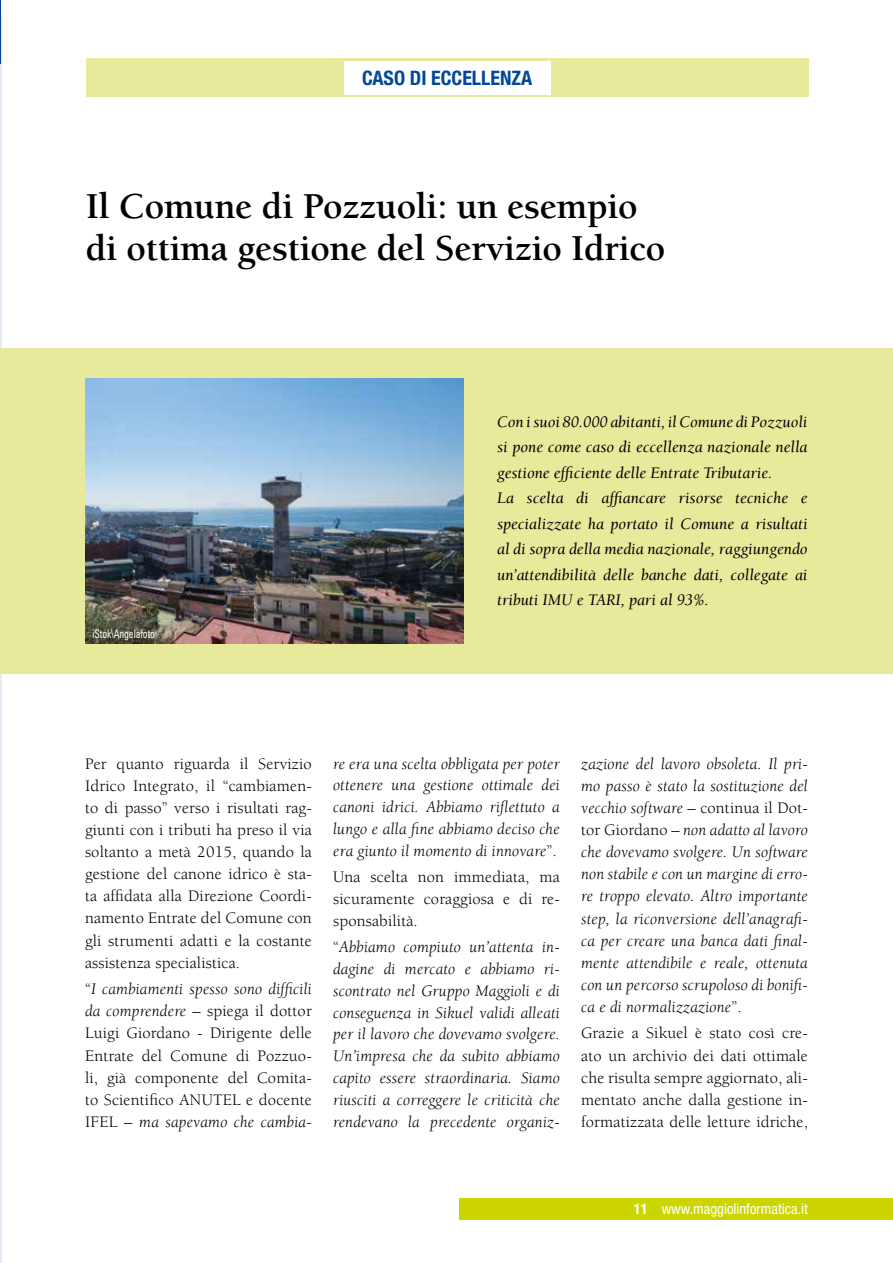
<style>
.page{position:relative;width:893px;height:1263px;background:#fff}
.page>*{position:absolute;margin:0;border:0;box-sizing:border-box;transform-origin:0 0}
.t1{font:700 37.5px/42px "Berkeley Std";letter-spacing:-.01em;color:#000}
.t2{font:700 condensed 19.95px "Helvetica Neue LT Std";color:#00489a}
.t3{font:italic 16.5px/21.9px "Berkeley Std";letter-spacing:.01em;color:#000;text-align:justify}
.t4{font:16.5px/22.2px "Berkeley Std";letter-spacing:.01em;color:#000;text-align:justify}
.t5{font:italic 16.5px/25.5px "Berkeley Std";color:#000}
.t6{font:condensed 14.7px "Helvetica Neue LT Std";color:#fff}
.t7{font:condensed 12px "Univers LT Std";letter-spacing:-.01em;color:#fff;scale:.8 1}
.s1{font-style:italic}
.s2{font-style:normal}
.s3{font-weight:700}
</style>
<div class="page">
<hr style="left:0;top:16px;width:1px;height:1247px;background:#e9eaf7">
<div style="left:86px;top:58px;width:723px;height:39px;background:#e7ea9b"></div>
<div style="left:0;top:349px;width:893px;height:325px;background:#e7ea9b"></div>
<div style="left:344px;top:61px;width:206px;height:34px;background:#fff"></div>
<div style="left:459px;top:1198px;width:434px;height:21px;background:#cdd500"></div>
<img style="left:85px;top:379px;width:378px;height:265px">
<p class="t2" style="left:362px;top:65px;width:172px">CASO DI ECCELLENZA</p>
<h1 class="t1" style="left:86px;top:186px;width:581px">Il Comune di Pozzuoli: un esempio di ottima gestione del Servizio Idrico</h1>
<p class="t7" style="left:92px;top:626px;width:80px">iStok\Angelafoto</p>
<p class="t5" style="left:497px;top:409px;width:312px">Con i suoi 80.000 abitanti, il Comune di Pozzuoli si pone come caso di eccellenza nazionale nella gestione efficiente delle Entrate Tributarie.<br>La scelta di affiancare risorse tecniche e specializzate ha portato il Comune a risultati al di sopra della media nazionale, raggiungendo un’attendibilità delle banche dati, collegate ai tributi IMU e TARI, pari al 93%.</p>
<p class="t4" style="left:85px;top:752px;width:228px">Per quanto riguarda il Servizio Idrico Integrato, il “cambiamen&shy;to di passo” verso i risultati rag&shy;giunti con i tributi ha preso il via soltanto a metà 2015, quando la gestione del canone idrico è sta&shy;ta affidata alla Direzione Coordi&shy;namento Entrate del Comune con gli strumenti adatti e la costante assistenza specialistica.</p>
<p class="t4" style="left:85px;top:978px;width:228px">“<span class="s1">I cambiamenti spesso sono difficili da comprendere</span> – spiega il dottor Luigi Giordano - Dirigente delle Entrate del Comune di Pozzuo&shy;li, già componente del Comita&shy;to Scientifico ANUTEL e docente IFEL – <span class="s1">ma sapevamo che cambia-</span></p>
<p class="t3" style="left:333px;top:753px;width:228px">re era una scelta obbligata per poter ottenere una gestione ottimale dei canoni idrici. Abbiamo riflettuto a lungo e alla fine abbiamo deciso che era giunto il momento di innovare<span class="s2">”.</span></p>
<p class="t4" style="left:333px;top:866px;width:228px">Una scelta non immediata, ma sicuramente coraggiosa e di re&shy;sponsabilità.</p>
<p class="t3" style="left:333px;top:936px;width:228px"><span class="s2">“</span>Abbiamo compiuto un’attenta in&shy;dagine di mercato e abbiamo ri&shy;scontrato nel Gruppo Maggioli e di conseguenza in Sikuel validi alleati per il lavoro che dovevamo svolgere.<br>Un’impresa che da subito abbiamo capito essere straordinaria. Siamo riusciti a correggere le criticità che rendevano la precedente organiz-</p>
<p class="t3" style="left:581px;top:753px;width:228px">zazione del lavoro obsoleta. Il pri&shy;mo passo è stato la sostituzione del vecchio software <span class="s2">– continua il Dot&shy;tor Giordano –</span> non adatto al lavoro che dovevamo svolgere. Un software non stabile e con un margine di erro&shy;re troppo elevato. Altro importante step, la riconversione dell’anagrafi&shy;ca per creare una banca dati final&shy;mente attendibile e reale, ottenuta con un percorso scrupoloso di bonifi&shy;ca e di normalizzazione<span class="s2">”.</span></p>
<p class="t4" style="left:581px;top:1022px;width:228px">Grazie a Sikuel è stato così cre&shy;ato un archivio dei dati ottimale che risulta sempre aggiornato, ali&shy;mentato anche dalla gestione in&shy;formatizzata delle letture idriche,</p>
<p class="t6" style="left:634px;top:1200px;width:176px"><span class="s3">11</span> www.maggiolinformatica.it</p>
</div>
